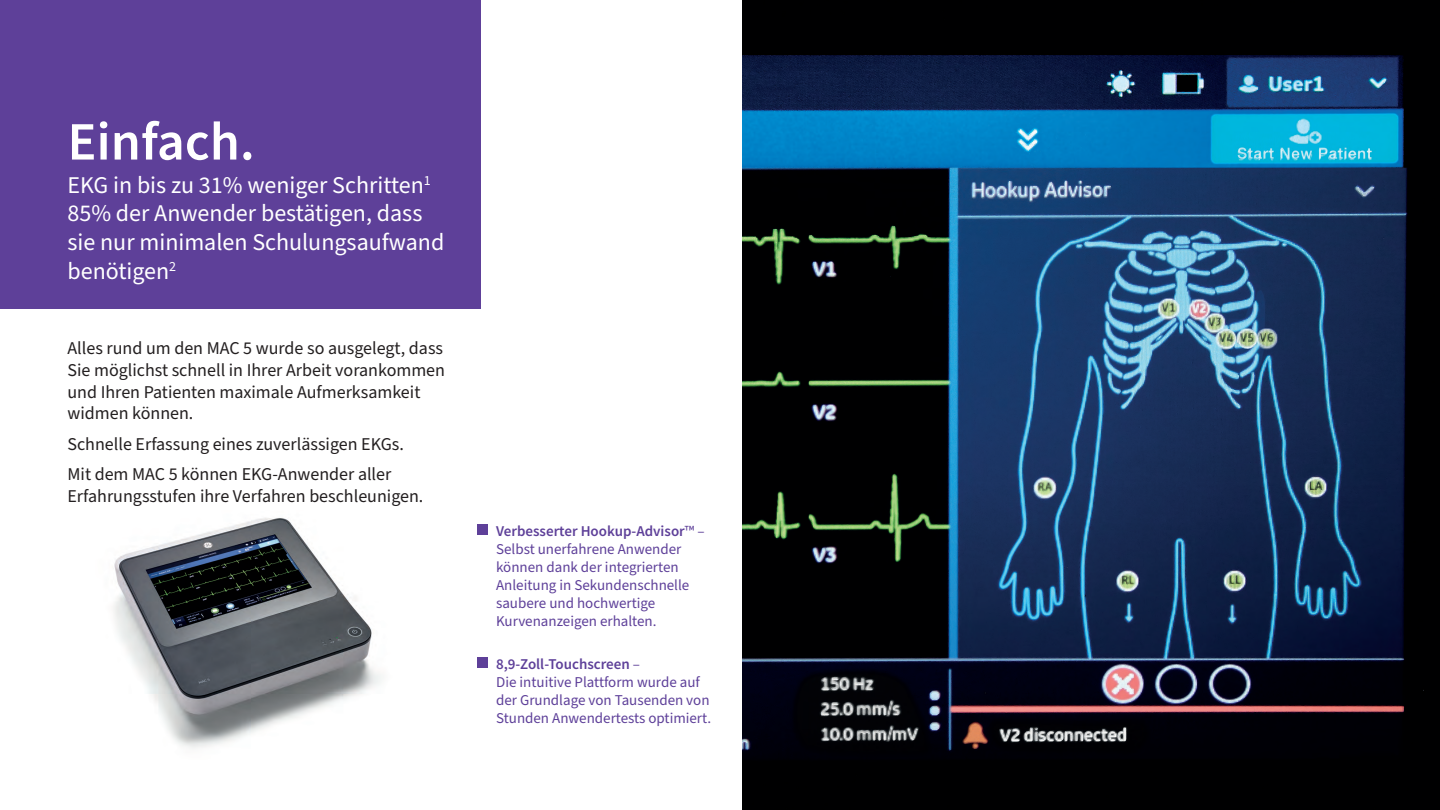
<style>
.page{position:relative;width:1440px;height:810px;background:#fff}
.page>*{position:absolute;margin:0;border:0;box-sizing:border-box;transform-origin:0 0}
.t1{font:600 54px "Source Sans Pro";color:#fff}
.t2{font:24px/28.8px "Source Sans Pro";color:#fff}
.t3{font:18px/21.6px "Source Sans Pro";color:#231f20}
.t4{font:15px/18px "Source Sans Pro";color:#5e4099}
.s1{font-weight:600}
</style>
<div class="page">
<img style="left:113px;top:518px;width:268px;height:230px">
<img style="left:743px;top:0;width:697px;height:810px">
<div style="left:0;top:0;width:481px;height:309px;background:#5e4099"></div>
<div style="left:477px;top:524px;width:11px;height:11px;background:#5e4099"></div>
<div style="left:477px;top:658px;width:11px;height:10px;background:#5e4099"></div>
<h1 class="t1" style="left:68px;top:106px;width:189px">Einfach.</h1>
<h2 class="t2" style="left:67px;top:171px;width:378px">EKG in bis zu 31% weniger Schritten<sup>1<br></sup>85% der Anwender bestätigen, dass sie nur minimalen Schulungsaufwand benötigen<sup>2</sup></h2>
<p class="t3" style="left:67px;top:338px;width:379px">Alles rund um den MAC 5 wurde so ausgelegt, dass Sie möglichst schnell in Ihrer Arbeit vorankommen und Ihren Patienten maximale Aufmerksamkeit widmen können.</p>
<p class="t3" style="left:68px;top:429px;width:338px;line-height:30.6px">Schnelle Erfassung eines zuverlässigen EKGs.<br>Mit dem MAC 5 können EKG-Anwender aller</p>
<p class="t3" style="left:68px;top:486px;width:357px">Erfahrungsstufen ihre Verfahren beschleunigen.</p>
<p class="t4" style="left:496px;top:522px;width:210px"><span class="s1">Verbesserter Hookup-Advisor</span>™ –<br>Selbst unerfahrene Anwender können dank der integrierten<br>Anleitung in Sekundenschnelle saubere und hochwertige<br>Kurvenanzeigen erhalten.</p>
<p class="t4" style="left:496px;top:655px;width:217px"><span class="s1">8,9-Zoll-Touchscreen</span> –<br>Die intuitive Plattform wurde auf der Grundlage von Tausenden von<br>Stunden Anwendertests optimiert.</p>
</div>
